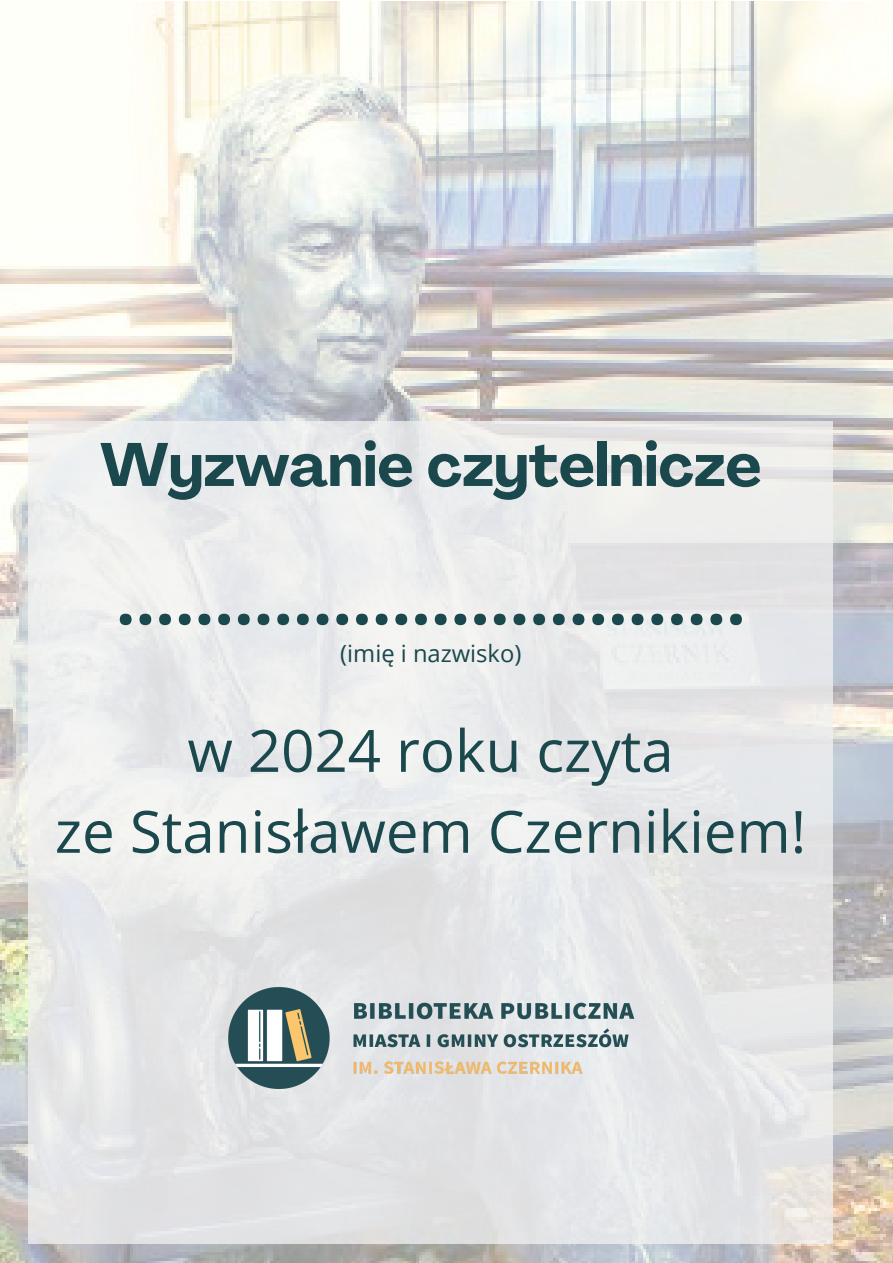
<style>
.page{position:relative;width:893px;height:1263px;background:#fff}
.page>*{position:absolute;margin:0;border:0;box-sizing:border-box;transform-origin:0 0}
.t1{font:700 69px "Open Sans";color:#1a484d}
.t2{font:700 60.38px "Agrandir";color:#1a484d}
.t3{font:58.28px "Open Sans";color:#1a484d}
.t4{font:23.7px "Open Sans";color:#1a484d}
</style>
<div class="page">
<img style="left:0;top:1px;width:893px;height:1262px">
<div style="left:28px;top:421px;width:805px;height:823px;background:#e8e9eb"></div>
<img style="left:205px;top:915px;width:430px;height:244px">
<p class="t2" style="left:100px;top:441px;width:663px">Wyzwanie czytelnicze</p>
<p class="t1" style="left:116px;top:550px;width:631px">................................</p>
<p class="t4" style="left:340px;top:636px;width:183px">(imię i nazwisko)</p>
<p class="t3" style="left:187px;top:709px;width:487px">w 2024 roku czyta</p>
<p class="t3" style="left:55px;top:790px;width:753px">ze Stanisławem Czernikiem!</p>
</div>
